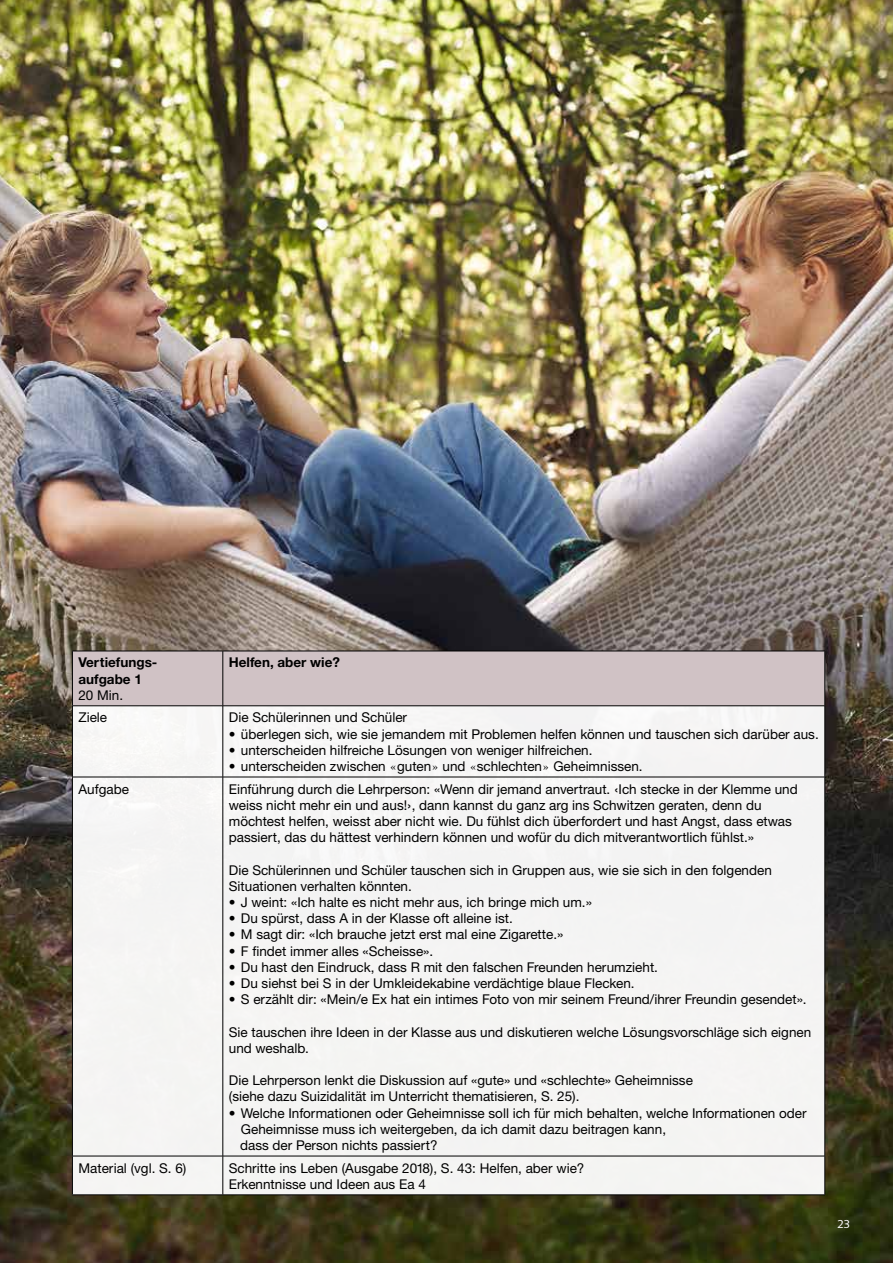
<style>
.page{position:relative;width:893px;height:1263px;background:#fff}
.page>*{position:absolute;margin:0;border:0;box-sizing:border-box;transform-origin:0 0}
.t1{font:13.5px/16.2px "Helvetica Neue CE";color:#000}
.t2{font:700 13.5px/16.2px "Helvetica Neue CE";color:#000}
.t3{font:11.7px "Syntax";color:#fff}
.s1{font-family:"Sabon LT Std"}
.s2{font-family:"Helvetica"}
</style>
<div class="page">
<img style="left:0;top:0;width:893px;height:1263px">
<div style="left:72px;top:651px;width:753px;height:544px;background:#f5f4f3"></div>
<div style="left:73px;top:652px;width:751px;height:53px;background:#d0c2c5"></div>
<hr style="left:72px;top:651px;width:151px;height:1px;background:#000">
<hr style="left:72px;top:651px;width:1px;height:55px;background:#000">
<hr style="left:223px;top:651px;width:602px;height:1px;background:#000">
<hr style="left:223px;top:651px;width:1px;height:55px;background:#000">
<hr style="left:824px;top:651px;width:1px;height:55px;background:#000">
<hr style="left:72px;top:705px;width:151px;height:1px;background:#000">
<hr style="left:72px;top:706px;width:1px;height:71px;background:#000">
<hr style="left:223px;top:705px;width:602px;height:1px;background:#000">
<hr style="left:223px;top:706px;width:1px;height:71px;background:#000">
<hr style="left:824px;top:706px;width:1px;height:71px;background:#000">
<hr style="left:72px;top:777px;width:151px;height:1px;background:#000">
<hr style="left:72px;top:777px;width:1px;height:379px;background:#000">
<hr style="left:223px;top:777px;width:602px;height:1px;background:#000">
<hr style="left:223px;top:777px;width:1px;height:379px;background:#000">
<hr style="left:824px;top:777px;width:1px;height:379px;background:#000">
<hr style="left:72px;top:1156px;width:151px;height:1px;background:#000">
<hr style="left:72px;top:1156px;width:1px;height:39px;background:#000">
<hr style="left:223px;top:1156px;width:602px;height:1px;background:#000">
<hr style="left:223px;top:1156px;width:1px;height:39px;background:#000">
<hr style="left:824px;top:1156px;width:1px;height:39px;background:#000">
<hr style="left:72px;top:1194px;width:151px;height:1px;background:#000">
<hr style="left:223px;top:1194px;width:602px;height:1px;background:#000">
<p class="t2" style="left:78px;top:655px;width:80px">Vertiefungs&shy;aufgabe 1</p>
<p class="t1" style="left:78px;top:687px;width:46px">20 Min.</p>
<p class="t2" style="left:229px;top:655px;width:113px">Helfen, aber wie?</p>
<p class="t1" style="left:78px;top:710px;width:30px">Ziele</p>
<p class="t1" style="left:229px;top:710px;width:180px">Die Schülerinnen und Schüler</p>
<p class="t1" style="left:229px;top:726px;width:591px">• überlegen sich, wie sie jemandem mit Problemen helfen können und tauschen sich darüber aus.</p>
<p class="t1" style="left:229px;top:742px;width:365px">• unterscheiden hilfreiche Lösungen von weniger hilfreichen.</p>
<p class="t1" style="left:229px;top:758px;width:415px">• unterscheiden zwischen <span class="s1">«</span>guten<span class="s1">»</span> und <span class="s1">«</span>schlechten<span class="s1">»</span> Geheimnissen.</p>
<p class="t1" style="left:78px;top:781px;width:52px">Aufgabe</p>
<p class="t1" style="left:229px;top:781px;width:570px">Einführung durch die Lehrperson: «Wenn dir jemand anvertraut. <span class="s2">‹</span>Ich stecke in der Klemme und weiss nicht mehr ein und aus!<span class="s2">›</span>, dann kannst du ganz arg ins Schwitzen geraten, denn du möchtest helfen, weisst aber nicht wie. Du fühlst dich überfordert und hast Angst, dass etwas passiert, das du hättest verhindern können und wofür du dich mitverantwortlich fühlst.»</p>
<p class="t1" style="left:229px;top:862px;width:544px">Die Schülerinnen und Schüler tauschen sich in Gruppen aus, wie sie sich in den folgenden<br>Situationen verhalten könnten.</p>
<p class="t1" style="left:229px;top:894px;width:365px">• J weint: «Ich halte es nicht mehr aus, ich bringe mich um.»</p>
<p class="t1" style="left:229px;top:910px;width:286px">• Du spürst, dass A in der Klasse oft alleine ist.</p>
<p class="t1" style="left:229px;top:927px;width:336px">• M sagt dir: «Ich brauche jetzt erst mal eine Zigarette.»</p>
<p class="t1" style="left:229px;top:943px;width:206px">• F findet immer alles «Scheisse».</p>
<p class="t1" style="left:229px;top:959px;width:431px">• Du hast den Eindruck, dass R mit den falschen Freunden herumzieht.</p>
<p class="t1" style="left:229px;top:975px;width:407px">• Du siehst bei S in der Umkleidekabine verdächtige blaue Flecken.</p>
<p class="t1" style="left:229px;top:991px;width:579px">• S erzählt dir: «Mein/e Ex hat ein intimes Foto von mir seinem Freund/ihrer Freundin gesendet».</p>
<p class="t1" style="left:229px;top:1024px;width:584px">Sie tauschen ihre Ideen in der Klasse aus und diskutieren welche Lösungsvorschläge sich eignen und weshalb.</p>
<p class="t1" style="left:229px;top:1072px;width:466px">Die Lehrperson lenkt die Diskussion auf «gute» und «schlechte» Geheimnisse (siehe dazu Suizidalität im Unterricht thematisieren, S. 25).</p>
<p class="t1" style="left:240px;top:1105px;width:568px;text-indent:-11px">• Welche Informationen oder Geheimnisse soll ich für mich behalten, welche Informationen oder<br>Geheimnisse muss ich weitergeben, da ich damit dazu beitragen kann,<br>dass der Person nichts passiert?</p>
<p class="t1" style="left:78px;top:1160px;width:110px">Material (vgl. S. 6)</p>
<p class="t1" style="left:229px;top:1160px;width:357px">Schritte ins Leben (Ausgabe 2018), S. 43: Helfen, aber wie?<br>Erkenntnisse und Ideen aus Ea 4</p>
<p class="t3" style="left:837px;top:1217px;width:15px">23</p>
</div>
